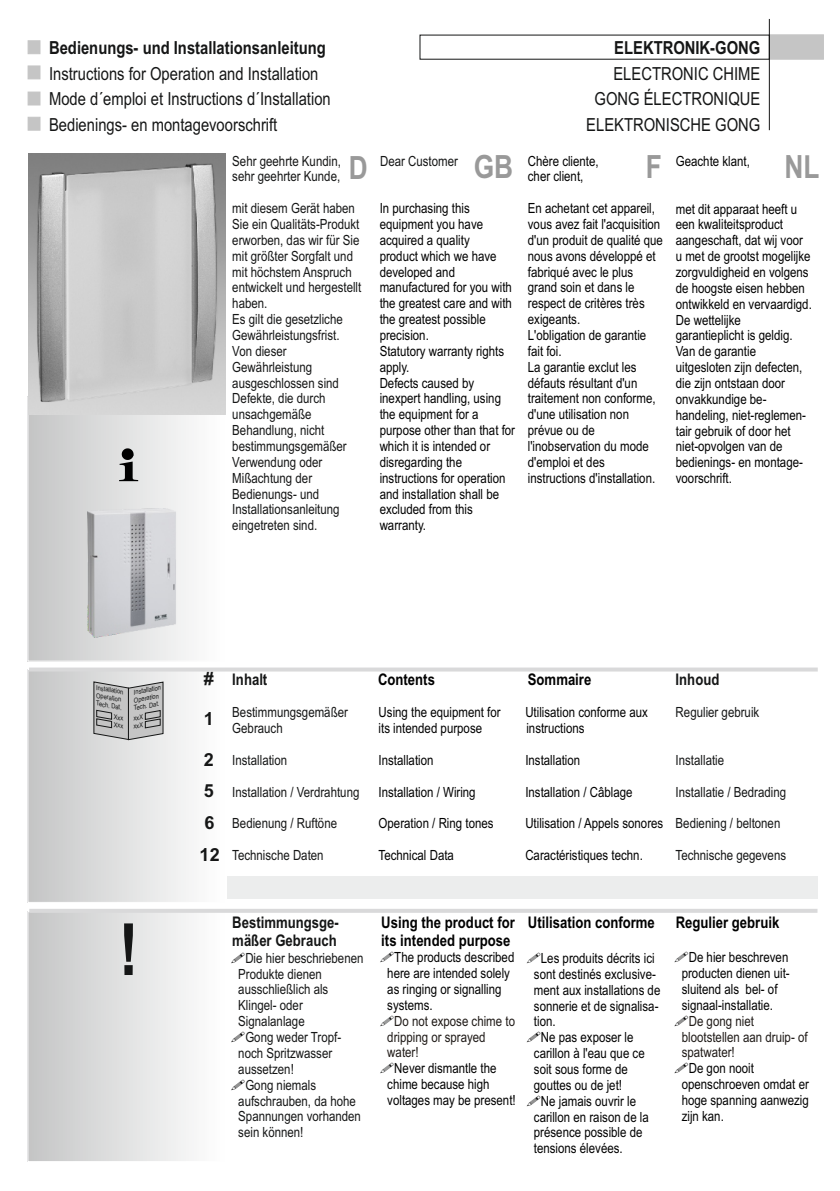
<style>
.page{position:relative;width:840px;height:1191px;background:#fff}
.page>*{position:absolute;margin:0;border:0;box-sizing:border-box;transform-origin:0 0}
.t1{font:700 72px "Arial Narrow";color:#151616}
.t2{font:700 32px "Arial Narrow";color:#999}
.t3{font:18px/25.4px "Arial Narrow";color:#151616}
.t4{font:700 18px "Arial Narrow";color:#151616}
.t5{font:700 18px/32px "Arial";color:#151616}
.t6{font:700 16px/18.2px "Arial Narrow";color:#000}
.t7{font:700 16px/18.2px "Arial Narrow";color:#151616}
.t8{font:14px/15.8px "Arial Narrow";color:#000}
.t9{font:14px/15.8px "Arial Narrow";color:#151616}
.t10{font:14px/15.8px "Arial Narrow";color:#1f1a17}
.t11{font:italic 6.8px/7.8px "Arial Narrow";color:#151616}
</style>
<div class="page">
<div style="left:192px;top:876px;width:625px;height:22px;background:#eceded"></div>
<svg style="left:769px;top:34px;width:54px;height:26px"></svg>
<hr style="left:768px;top:19px;width:1px;height:111px;background:#151616">
<svg style="left:28px;top:40px;width:12px;height:14px"></svg>
<svg style="left:28px;top:66px;width:12px;height:13px"></svg>
<svg style="left:28px;top:117px;width:12px;height:14px"></svg>
<svg style="left:28px;top:92px;width:12px;height:13px"></svg>
<div style="left:28px;top:397px;width:198px;height:264px;background:linear-gradient(to right,#c5c5c6,#fff)"></div>
<div style="left:28px;top:396px;width:198px;height:265px;border:1px solid #fff"></div>
<svg style="left:119px;top:448px;width:19px;height:33px"></svg>
<img style="left:28px;top:153px;width:197px;height:261px">
<div style="left:28px;top:669px;width:198px;height:233px;background:linear-gradient(to right,#c5c6c6,#fff)"></div>
<div style="left:28px;top:669px;width:198px;height:233px;border:1px solid #fff"></div>
<svg style="left:29px;top:667px;width:788px;height:4px;background:#dededf"></svg>
<div style="left:28px;top:911px;width:198px;height:250px;background:linear-gradient(to right,#c5c5c6,#fff)"></div>
<div style="left:28px;top:911px;width:198px;height:250px;border:1px solid #fff"></div>
<hr style="left:29px;top:909px;width:788px;height:3px;background:#d9d9da">
<img style="left:85px;top:507px;width:93px;height:131px">
<svg style="left:93px;top:681px;width:71px;height:60px;background:#b5b5b5"></svg>
<p class="t4" style="left:49px;top:41px;width:278px">Bedienungs- und Installationsanleitung</p>
<p class="t3" style="left:49px;top:62px;width:283px">Instructions for Operation and Installation<br>Mode d´emploi et Instructions d´Installation<br>Bedienings- en montagevoorschrift</p>
<p class="t4" style="left:614px;top:41px;width:147px">ELEKTRONIK-GONG</p>
<p class="t3" style="left:586px;top:62px;width:175px;text-align:right">ELECTRONIC CHIME<br>GONG ÉLECTRONIQUE<br>ELEKTRONISCHE GONG</p>
<p class="t9" style="left:232px;top:154px;width:110px">Sehr geehrte Kundin,</p>
<p class="t9" style="left:232px;top:170px;width:109px">sehr geehrter Kunde,</p>
<h2 class="t2" style="left:348px;top:156px;width:20px">D</h2>
<h2 class="t2" style="left:473px;top:155px;width:41px">GB</h2>
<h2 class="t2" style="left:645px;top:155px;width:18px">F</h2>
<p class="t9" style="left:380px;top:154px;width:79px">Dear Customer</p>
<p class="t8" style="left:527px;top:154px;width:72px">Chère cliente, cher client,</p>
<p class="t9" style="left:232px;top:202px;width:130px">mit diesem Gerät haben<br>Sie ein Qualitäts-Produkt erworben, das wir für Sie mit größter Sorgfalt und mit höchstem Anspruch entwickelt und hergestellt haben.</p>
<p class="t9" style="left:232px;top:344px;width:116px">Von dieser<br>Gewährleistung ausgeschlossen sind<br>Defekte, die durch unsachgemäße<br>Behandlung, nicht bestimmungsgemäßer<br>Verwendung oder<br>Mißachtung der<br>Bedienungs- und<br>Installationsanleitung eingetreten sind.</p>
<p class="t9" style="left:232px;top:312px;width:112px">Es gilt die gesetzliche<br>Gewährleistungsfrist.</p>
<p class="t8" style="left:379px;top:202px;width:137px">In purchasing this equipment you have acquired a quality<br>product which we have developed and manufactured for you with the greatest care and with the greatest possible precision.<br>Statutory warranty rights apply.<br>Defects caused by inexpert handling, using the equipment for a purpose other than that for which it is intended or disregarding the instructions for operation and installation shall be excluded from this warranty.</p>
<p class="t8" style="left:527px;top:202px;width:136px">En achetant cet appareil, vous avez fait l'acquisition d'un produit de qualité que nous avons développé et fabriqué avec le plus grand soin et dans le respect de critères très exigeants.</p>
<p class="t8" style="left:527px;top:360px;width:129px">La garantie exclut les défauts résultant d'un traitement non conforme, d'une utilisation non prévue ou de l'inobservation du mode d'emploi et des instructions d'installation.</p>
<p class="t8" style="left:527px;top:328px;width:120px">L'obligation de garantie fait foi.</p>
<h2 class="t2" style="left:784px;top:155px;width:36px">NL</h2>
<p class="t8" style="left:675px;top:154px;width:76px">Geachte klant,</p>
<p class="t8" style="left:675px;top:202px;width:137px">met dit apparaat heeft u een kwaliteitsproduct aangeschaft, dat wij voor u met de grootst mogelijke zorgvuldigheid en volgens de hoogste eisen hebben ontwikkeld en vervaardigd.</p>
<p class="t8" style="left:675px;top:313px;width:132px">De wettelijke garantieplicht is geldig.<br>Van de garantie uitgesloten zijn defecten, die zijn ontstaan door onvakkundige be&shy;handeling, niet-reglemen&shy;tair gebruik of door het niet-opvolgen van de bedienings- en montage&shy;voorschrift.</p>
<p class="t11" style="left:97px;top:684px;width:30px;rotate:10deg">Installation<br>Operation<br>Tech. Dat.</p>
<p class="t11" style="left:115px;top:713px;width:13px;rotate:10deg">Xxx<br>Xxx</p>
<p class="t11" style="left:130px;top:689px;width:32px;text-indent:3px;rotate:-10deg">Installation<br>Operation<br>Tech. Dat.</p>
<h1 class="t1" style="left:119px;top:922px;width:21px">!</h1>
<p class="t5" style="left:204px;top:664px;width:12px">#</p>
<p class="t5" style="left:204px;top:704px;width:12px">1</p>
<p class="t5" style="left:204px;top:745px;width:12px">2</p>
<p class="t7" style="left:232px;top:672px;width:36px">Inhalt</p>
<p class="t9" style="left:232px;top:706px;width:117px">Bestimmungsgemäßer<br>Gebrauch</p>
<p class="t9" style="left:232px;top:753px;width:56px">Installation</p>
<p class="t6" style="left:378px;top:672px;width:58px">Contents</p>
<p class="t8" style="left:378px;top:706px;width:123px">Using the equipment for</p>
<p class="t8" style="left:378px;top:721px;width:105px">its intended purpose</p>
<p class="t8" style="left:378px;top:753px;width:56px">Installation</p>
<p class="t6" style="left:527px;top:672px;width:65px">Sommaire</p>
<p class="t8" style="left:525px;top:706px;width:124px">Utilisation conforme aux instructions</p>
<p class="t8" style="left:525px;top:753px;width:56px">Installation</p>
<p class="t7" style="left:675px;top:672px;width:45px">Inhoud</p>
<p class="t9" style="left:675px;top:706px;width:85px">Regulier gebruik</p>
<p class="t9" style="left:675px;top:753px;width:50px">Installatie</p>
<p class="t5" style="left:204px;top:776px;width:12px">5</p>
<p class="t9" style="left:232px;top:785px;width:129px">Installation / Verdrahtung</p>
<p class="t8" style="left:378px;top:785px;width:98px">Installation / Wiring</p>
<p class="t8" style="left:525px;top:785px;width:109px">Installation / Câblage</p>
<p class="t9" style="left:675px;top:785px;width:112px">Installatie / Bedrading</p>
<p class="t5" style="left:199px;top:808px;width:22px">6<br>12</p>
<p class="t9" style="left:232px;top:817px;width:106px">Bedienung / Ruftöne</p>
<p class="t9" style="left:232px;top:848px;width:93px">Technische Daten</p>
<p class="t8" style="left:378px;top:817px;width:116px">Operation / Ring tones</p>
<p class="t8" style="left:378px;top:848px;width:77px">Technical Data</p>
<p class="t8" style="left:525px;top:817px;width:139px">Utilisation / Appels sonores</p>
<p class="t8" style="left:525px;top:848px;width:119px">Caractéristiques techn.</p>
<p class="t9" style="left:675px;top:817px;width:106px">Bediening / beltonen</p>
<p class="t9" style="left:675px;top:848px;width:112px">Technische gegevens</p>
<p class="t7" style="left:232px;top:915px;width:108px">Bestimmungsge&shy;mäßer Gebrauch</p>
<p class="t9" style="left:238px;top:951px;width:127px;text-indent:7px">Die hier beschriebenen<br>Produkte dienen ausschließlich als<br>Klingel- oder<br>Signalanlage</p>
<p class="t9" style="left:238px;top:1030px;width:104px;text-indent:7px">Gong weder Tropf&shy;noch Spritzwasser aussetzen!</p>
<p class="t9" style="left:238px;top:1078px;width:124px;text-indent:7px">Gong niemals aufschrauben, da hohe<br>Spannungen vorhanden sein können!</p>
<p class="t6" style="left:381px;top:914px;width:135px">Using the product for its intended purpose</p>
<p class="t8" style="left:387px;top:950px;width:128px;text-indent:7px">The products described here are intended solely as ringing or signalling systems.</p>
<p class="t10" style="left:387px;top:1014px;width:129px;text-indent:7px">Do not expose chime to dripping or sprayed water!</p>
<p class="t8" style="left:387px;top:1061px;width:130px;text-indent:7px">Never dismantle the chime because high voltages may be present!</p>
<p class="t6" style="left:527px;top:915px;width:128px">Utilisation conforme</p>
<p class="t8" style="left:540px;top:951px;width:115px">Les produits décrits ici</p>
<p class="t8" style="left:533px;top:967px;width:123px">sont destinés exclusive-</p>
<p class="t8" style="left:533px;top:983px;width:128px">ment aux installations de</p>
<p class="t8" style="left:533px;top:999px;width:126px">sonnerie et de signalisa-</p>
<p class="t8" style="left:533px;top:1014px;width:23px">tion.</p>
<p class="t8" style="left:540px;top:1030px;width:94px">Ne pas exposer le</p>
<p class="t8" style="left:533px;top:1046px;width:112px">carillon à l'eau que ce</p>
<p class="t8" style="left:533px;top:1062px;width:95px">soit sous forme de</p>
<p class="t8" style="left:533px;top:1078px;width:90px">gouttes ou de jet!</p>
<p class="t8" style="left:540px;top:1094px;width:97px">Ne jamais ouvrir le</p>
<p class="t8" style="left:533px;top:1110px;width:116px">carillon en raison de la</p>
<p class="t8" style="left:533px;top:1125px;width:110px">présence possible de</p>
<p class="t8" style="left:533px;top:1141px;width:90px">tensions élevées.</p>
<p class="t6" style="left:675px;top:914px;width:105px">Regulier gebruik</p>
<p class="t8" style="left:681px;top:950px;width:109px;text-indent:7px">De hier beschreven producten dienen uit&shy;sluitend als bel- of signaal-installatie.</p>
<p class="t10" style="left:681px;top:1014px;width:127px;text-indent:7px">De gong niet blootstellen aan druip- of spatwater!</p>
<p class="t8" style="left:681px;top:1061px;width:129px;text-indent:7px">De gon nooit openschroeven omdat er hoge spanning aanwezig zijn kan.</p>
</div>
